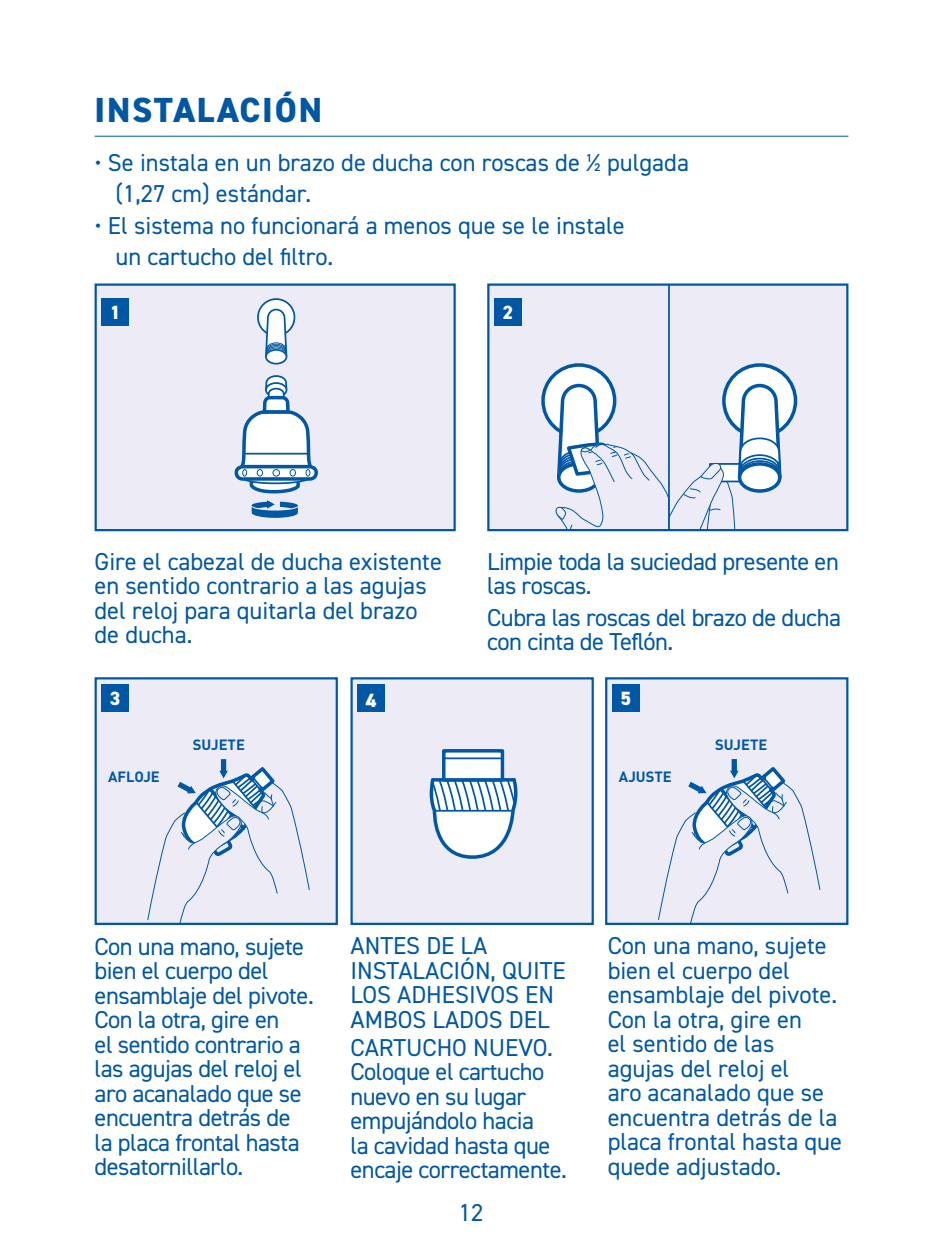
<style>
.page{position:relative;width:943px;height:1260px;background:#fff}
.page>*{position:absolute;margin:0;border:0;box-sizing:border-box;transform-origin:0 0}
.Heading_-_underlined{font:800 35px "DIN2014";letter-spacing:.05em;color:#0057a4}
.Body_Text{font:24.5px/24.5px "DIN2014";color:#0057a4}
.Body_Text-2{font:24.5px/24.5px "DIN2014";letter-spacing:-.02em;color:#0057a4}
.t1{font:800 19.25px "DIN2014";color:#fff}
.t2{font:700 14.7px "DIN Pro";color:#0057a4}
</style>
<div class="page">
<hr style="left:94px;top:136px;width:754px;height:1px;background:#0057a4">
<div style="left:96px;top:285px;width:358px;height:245px;background:#edecf6"></div>
<svg style="left:258px;top:299px;width:36px;height:37px"></svg>
<div style="left:257px;top:298px;width:38px;height:38px;border:2px solid #0057a4;border-radius:50%"></div>
<svg style="left:266px;top:350px;width:20px;height:14px"></svg>
<div style="left:265px;top:349px;width:22px;height:16px;border:2px solid #0057a4;border-radius:50%"></div>
<svg style="left:264px;top:308px;width:24px;height:50px"></svg>
<div style="left:234px;top:465px;width:84px;height:16px;border:4px solid #0057a4;border-radius:6px"></div>
<svg style="left:238px;top:375px;width:76px;height:143px"></svg>
<div style="left:242px;top:469px;width:5px;height:8px;border:1px solid #0057a4;border-radius:50%"></div>
<div style="left:95px;top:283px;width:361px;height:248px;border:2px solid #0057a4"></div>
<div style="left:488px;top:285px;width:359px;height:245px;background:#edecf6"></div>
<div style="left:724px;top:365px;width:71px;height:72px;background:#fff;border-radius:50%"></div>
<div style="left:722px;top:363px;width:75px;height:75px;border:4px solid #0057a4;border-radius:50%"></div>
<svg style="left:543px;top:365px;width:71px;height:72px"></svg>
<div style="left:541px;top:363px;width:75px;height:75px;border:4px solid #0057a4;border-radius:50%"></div>
<svg style="left:553px;top:382px;width:230px;height:146px"></svg>
<hr style="left:668px;top:285px;width:2px;height:245px;background:#0057a4">
<div style="left:487px;top:283px;width:361px;height:248px;border:2px solid #0057a4"></div>
<div style="left:102px;top:298px;width:27px;height:28px;background:#0057a4"></div>
<div style="left:494px;top:298px;width:28px;height:28px;background:#0057a4"></div>
<div style="left:96px;top:678px;width:241px;height:246px;background:#edecf6"></div>
<svg style="left:147px;top:759px;width:163px;height:163px"></svg>
<div style="left:95px;top:677px;width:243px;height:248px;border:2px solid #0057a4"></div>
<div style="left:102px;top:684px;width:27px;height:28px;background:#0057a4"></div>
<div style="left:606px;top:678px;width:241px;height:246px;background:#edecf6"></div>
<svg style="left:658px;top:759px;width:162px;height:163px"></svg>
<div style="left:605px;top:677px;width:243px;height:248px;border:2px solid #0057a4"></div>
<div style="left:612px;top:684px;width:27px;height:28px;background:#0057a4"></div>
<div style="left:351px;top:678px;width:241px;height:245px;background:#edecf6"></div>
<svg style="left:429px;top:749px;width:89px;height:110px"></svg>
<hr style="left:444px;top:757px;width:58px;height:2px;background:#0057a4">
<div style="left:350px;top:677px;width:244px;height:248px;border:2px solid #0057a4"></div>
<div style="left:357px;top:684px;width:28px;height:28px;background:#0057a4"></div>
<p class="Heading_-_underlined" style="left:94px;top:86px;width:229px">INSTALACIÓN</p>
<p class="Body_Text" style="left:116px;top:146px;width:575px;line-height:31.5px;text-indent:-21px">• Se instala en un brazo de ducha con roscas de ½ pulgada (1,27 cm) estándar.</p>
<p class="Body_Text" style="left:94px;top:213px;width:531px">• El sistema no funcionará a menos que se le instale</p>
<p class="Body_Text" style="left:115px;top:244px;width:219px">un cartucho del filtro.</p>
<p class="t1" style="left:110px;top:299px;width:12px">1</p>
<p class="t1" style="left:502px;top:299px;width:12px">2</p>
<p class="Body_Text" style="left:94px;top:549px;width:349px">Gire el cabezal de ducha existente en sentido contrario a las agujas del reloj para quitarla del brazo de ducha.</p>
<p class="Body_Text-2" style="left:487px;top:549px;width:353px">Limpie toda la suciedad presente en las roscas.</p>
<p class="Body_Text-2" style="left:487px;top:605px;width:355px">Cubra las roscas del brazo de ducha con cinta de Teflón.</p>
<p class="t1" style="left:110px;top:686px;width:12px">3</p>
<p class="t2" style="left:108px;top:767px;width:53px">AFLOJE</p>
<p class="t2" style="left:193px;top:735px;width:54px">SUJETE</p>
<p class="t1" style="left:366px;top:688px;width:12px">4</p>
<p class="t1" style="left:620px;top:686px;width:12px">5</p>
<p class="t2" style="left:619px;top:767px;width:54px">AJUSTE</p>
<p class="t2" style="left:715px;top:735px;width:54px">SUJETE</p>
<p class="Body_Text-2" style="left:94px;top:933px;width:221px">Con una mano, sujete bien el cuerpo del ensamblaje del pivote.<br>Con la otra, gire en<br>el sentido contrario a las agujas del reloj el aro acanalado que se encuentra detrás de la placa frontal hasta desatornillarlo.</p>
<p class="Body_Text" style="left:350px;top:933px;width:217px">ANTES DE LA<br>INSTALACIÓN, QUITE<br>LOS ADHESIVOS EN<br>AMBOS LADOS DEL</p>
<p class="Body_Text" style="left:350px;top:1034px;width:204px">CARTUCHO NUEVO.</p>
<p class="Body_Text-2" style="left:350px;top:1059px;width:218px">Coloque el cartucho nuevo en su lugar empujándolo hacia<br>la cavidad hasta que encaje correctamente.</p>
<p class="Body_Text" style="left:459px;top:1200px;width:26px">12</p>
<p class="Body_Text" style="left:607px;top:933px;width:236px">Con una mano, sujete bien el cuerpo del ensamblaje del pivote.<br>Con la otra, gire en<br>el sentido de las agujas del reloj el<br>aro acanalado que se encuentra detrás de la placa frontal hasta que quede adjustado.</p>
</div>
